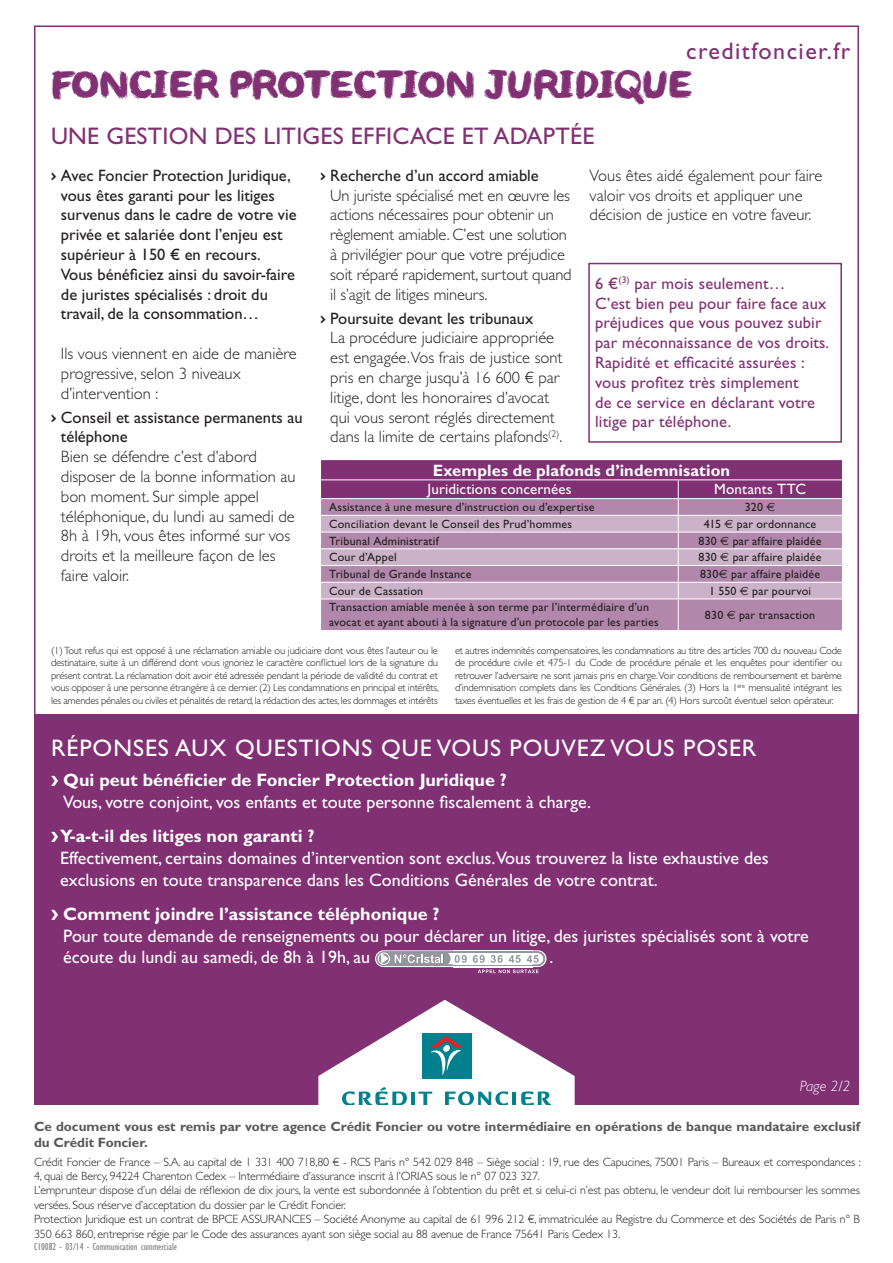
<style>
.page{position:relative;width:893px;height:1263px;background:#fff}
.page>*{position:absolute;margin:0;border:0;box-sizing:border-box;transform-origin:0 0}
.t1{font:45px "Credit Foncier Title";color:#813074}
.t2{font:24px "Gill Sans Std";letter-spacing:.04em;color:#fff}
.t3{font:24px "Gill Sans Std";letter-spacing:.01em;color:#813074}
.t4{font:24px "Gill Sans Std";letter-spacing:.06em;color:#813074}
.t5{font:18px/21.6px "Gill Sans Std";color:#fff}
.t6{font:300 16.5px/19.8px "Gill Sans Std";color:#231f20}
.t7{font:16.5px/19.8px "Gill Sans Std";color:#231f20}
.t8{font:16.5px/19.8px "Gill Sans Std";letter-spacing:.01em;color:#813074}
.t9{font:700 16.5px "Gill Sans Std";letter-spacing:.005em;color:#fff}
.t10{font:15px "Gill Sans Std";letter-spacing:.01em;color:#fff}
.t11{font:italic 300 15px "Gill Sans Std";color:#fff}
.t12{font:700 13.5px/16.2px "Gill Sans Std";color:#57585a}
.t13{font:300 12px/14.4px "Gill Sans Std";letter-spacing:-.01em;color:#231f20}
.t14{font:12px/14.4px "Gill Sans Std";letter-spacing:.015em;color:#231f20}
.t15{font:300 10.5px/12.6px "Gill Sans Std";letter-spacing:-.02em;color:#231f20;text-align:justify}
.t16{font:condensed 10.5px "Gill Sans Std";letter-spacing:-.005em;color:#808285}
.s1{font-family:"Credit Foncier Title"}
.s2{font-family:"Credit Foncier Title";font-weight:400}
.s3{font-weight:400}
.s4{font-family:"Euro Sans"}
.s5{font-weight:700;font-size:22.5px}
.s6{font-weight:700}
</style>
<div class="page">
<div style="left:34px;top:714px;width:825px;height:413px;background:#813074"></div>
<svg style="left:316px;top:1000px;width:261px;height:106px"></svg>
<div style="left:0;top:1106px;width:893px;height:136px;background:#fff"></div>
<hr style="left:454px;top:950px;width:79px;height:1px;background:#fff">
<hr style="left:454px;top:966px;width:79px;height:1px;background:#fff">
<hr style="left:454px;top:951px;width:79px;height:2px;background:#90979d">
<hr style="left:454px;top:964px;width:79px;height:2px;background:#90979d">
<div style="left:454px;top:953px;width:79px;height:11px;background:#fff"></div>
<svg style="left:375px;top:950px;width:92px;height:17px;background:#b9b7bf"></svg>
<svg style="left:473px;top:950px;width:73px;height:23px"></svg>
<div style="left:321px;top:600px;width:521px;height:30px;background:#b188ac"></div>
<svg style="left:321px;top:460px;width:521px;height:139px;background:#ae80a8"></svg>
<hr style="left:678px;top:599px;width:1px;height:31px;background:#fff">
<hr style="left:321px;top:479px;width:357px;height:1px;background:#fff">
<hr style="left:678px;top:479px;width:164px;height:1px;background:#fff">
<hr style="left:321px;top:515px;width:357px;height:1px;background:#fff">
<hr style="left:678px;top:515px;width:164px;height:1px;background:#fff">
<hr style="left:321px;top:532px;width:357px;height:1px;background:#fff">
<hr style="left:678px;top:532px;width:164px;height:1px;background:#fff">
<hr style="left:321px;top:548px;width:357px;height:1px;background:#fff">
<hr style="left:678px;top:548px;width:164px;height:1px;background:#fff">
<hr style="left:321px;top:565px;width:357px;height:1px;background:#fff">
<hr style="left:678px;top:565px;width:164px;height:1px;background:#fff">
<hr style="left:321px;top:582px;width:357px;height:1px;background:#fff">
<hr style="left:678px;top:582px;width:164px;height:1px;background:#fff">
<hr style="left:321px;top:498px;width:357px;height:1px;background:#fff">
<hr style="left:678px;top:498px;width:164px;height:1px;background:#fff">
<div style="left:588px;top:263px;width:254px;height:180px;border:2px solid #813074"></div>
<h2 class="t4" style="left:686px;top:37px;width:166px">creditfoncier.fr</h2>
<h1 class="t1" style="left:51px;top:61px;width:642px">FONCIER PROTECTION JURIDIQUE</h1>
<h2 class="t3" style="left:51px;top:122px;width:545px">UNE GESTION DES LITI GES EFFICACE ET ADAPTÉE</h2>
<p class="t7" style="left:61px;top:165px;width:237px;text-indent:-10px"><span class="s1">›</span> Avec Foncier Protection Juridique, vous êtes garanti pour les litiges survenus dans le cadre de votre vie privée et salariée dont l’enjeu est supérieur à 150 € en recours.<br>Vous bénéficiez ainsi du savoir-faire de juristes spécialisés : droit du travail, de la consommation…</p>
<h3 class="t6" style="left:61px;top:344px;width:237px">Ils vous viennent en aide de manière progressive, selon 3 niveaux d’intervention :</h3>
<h3 class="t7" style="left:61px;top:407px;width:243px;text-indent:-10px"><span class="s1">›</span> Conseil et assistance permanents au téléphone</h3>
<h3 class="t6" style="left:61px;top:447px;width:236px">Bien se défendre c’est d’abord disposer de la bonne information au bon moment. Sur simple appel téléphonique, du lundi au samedi de<br>8h à 19h, vous êtes informé sur vos droits et la meilleure façon de les faire valoir.</h3>
<h3 class="t6" style="left:590px;top:165px;width:234px">Vous êtes aidé également pour faire valoir vos droits et appliquer une décision de justice en votre faveur.</h3>
<p class="t6" style="left:330px;top:165px;width:243px;text-indent:-10px"><span class="s2">›</span> <span class="s3">Recherche d’un accord amiable<br></span>Un juriste spécialisé met en œuvre les actions nécessaires pour obtenir un règlement amiable. C’est une solution à privilégier pour que votre préjudice soit réparé rapidement, surtout quand il s’agit de litiges mineurs.</p>
<p class="t6" style="left:330px;top:308px;width:234px;text-indent:-10px"><span class="s2">›</span> <span class="s3">Poursuite devant les tribunaux<br></span>La procédure judiciaire appropriée est engagée.Vos frais de justice sont pris en charge jusqu’à 16 600 € par litige, dont les honoraires d’avocat qui vous seront réglés directement dans la limite de certains plafonds<sup>(2)</sup>.</p>
<p class="t8" style="left:595px;top:273px;width:236px">6 €<sup>(3)</sup> par mois seulement…<br>C’est bien peu pour faire face aux préjudices que vous pouvez subir par méconnaissance de vos droits.<br>Rapidité et efficacité assurées : vous profitez très simplement<br>de ce service en déclarant votre litige par téléphone.</p>
<h3 class="t9" style="left:433px;top:460px;width:299px">Exemples de plafonds d’indemnisation</h3>
<h3 class="t10" style="left:427px;top:481px;width:146px">Juridictions concernées</h3>
<h3 class="t10" style="left:714px;top:481px;width:93px">Montants TTC</h3>
<p class="t14" style="left:329px;top:500px;width:267px">Assistance à une mesure d’instruction ou d’expertise</p>
<p class="t14" style="left:745px;top:500px;width:32px">320 <span class="s4">€</span></p>
<p class="t14" style="left:329px;top:517px;width:245px">Conciliation devant le Conseil des Prud’hommes</p>
<p class="t14" style="left:704px;top:517px;width:114px">415 <span class="s4">€</span> par ordonnance</p>
<p class="t14" style="left:329px;top:533px;width:112px">Tribunal Administratif</p>
<p class="t14" style="left:699px;top:533px;width:125px">830 <span class="s4">€</span> par affaire plaidée</p>
<p class="t14" style="left:329px;top:550px;width:69px">Cour d’Appel</p>
<p class="t14" style="left:699px;top:550px;width:125px">830 <span class="s4">€</span> par affaire plaidée</p>
<p class="t14" style="left:329px;top:567px;width:144px">Tribunal de Grande I nstance</p>
<p class="t14" style="left:700px;top:567px;width:122px">830<span class="s4">€</span> par affaire plaidée</p>
<p class="t14" style="left:329px;top:583px;width:96px">Cour de Cassation</p>
<p class="t14" style="left:709px;top:584px;width:103px">1 550 <span class="s4">€</span> par pourvoi</p>
<p class="t14" style="left:329px;top:600px;width:331px">Transaction amiable menée à son terme par l’intermédiaire d’un avocat et ayant abouti à la signature d’un protocole par les parties</p>
<p class="t14" style="left:705px;top:607px;width:112px">830 <span class="s4">€</span> par transaction</p>
<p class="t15" style="left:51px;top:644px;width:389px">(1) Tout refus qui est opposé à une réclamation amiable ou judiciaire dont vous êtes l’auteur ou le destinataire, suite à un différend dont vous ignoriez le caractère conflictuel lors de la signature du présent contrat. La réclamation doit avoir été adressée pendant la période de validité du contrat et vous opposer à une personne étrangère à ce dernier. (2) Les condamnations en principal et intérêts, les amendes pénales ou civiles et pénalités de retard, la rédaction des actes, les dommages et intérêts</p>
<p class="t15" style="left:455px;top:644px;width:388px">et autres indemnités compensatoires, les condamnations au titre des articles 700 du nouveau Code de procédure civile et 475-1 du Code de procédure pénale et les enquêtes pour identifier ou retrouver l’adversaire ne sont jamais pris en charge.Voir conditions de remboursement et barème d’indemnisation complets dans les Conditions Générales. (3) Hors la 1<sup>ère</sup> mensualité intégrant les taxes éventuelles et les frais de gestion de 4 € par an. (4) Hors surcoût éventuel selon opérateur.</p>
<h2 class="t2" style="left:51px;top:734px;width:31px">RÉPO</h2>
<h2 class="t2" style="left:113px;top:734px;width:645px">NSES AUX QUESTIONS QUE VOUS POUVEZ VOUS POSER</h2>
<h3 class="t5" style="left:63px;top:770px;width:529px;text-indent:-12px"><span class="s5">›</span> <span class="s6">Qui peut bénéficier de Foncier Protection Juridique ?<br></span>Vous, votre conjoint, vos enfants et toute personne fiscalement à charge.</h3>
<h3 class="t5" style="left:60px;top:826px;width:710px;text-indent:-9px"><span class="s5">›</span><span class="s6">Y-a-t-il des litiges non garanti ?<br></span>Effectivement, certains domaines d’intervention sont exclus.Vous trouverez la liste exhaustive des exclusions en toute transparence dans les Conditions Générales de votre contrat.</h3>
<h3 class="t5" style="left:63px;top:903px;width:747px;text-indent:-12px"><span class="s5">›</span> <span class="s6">Comment joindre l’assistance téléphonique ?<br></span>Pour toute demande de renseignements ou pour déclarer un litige, des juristes spécialisés sont à votre écoute du lundi au samedi, de 8h à 19h, au</h3>
<h3 class="t5" style="left:549px;top:946px;width:5px">.</h3>
<h3 class="t11" style="left:800px;top:1078px;width:52px">Page 2/2</h3>
<p class="t12" style="left:34px;top:1118px;width:827px">Ce document vous est remis par votre agence Crédit Foncier ou votre intermédiaire en opérations de banque mandataire exclusif du Crédit Foncier.</p>
<p class="t13" style="left:34px;top:1154px;width:828px">Crédit Foncier de France – S.A. au capital de 1 331 400 718,80 € - RCS Paris n° 542 029 848 – Siège social : 19, rue des Capucines, 75001 Paris – Bureaux et correspondances :<br>4, quai de Bercy, 94224 Charenton Cedex – Intermédiaire d’assurance inscrit à l’ORIAS sous le n° 07 023 327.<br>L’emprunteur dispose d’un délai de réflexion de dix jours, la vente est subordonnée à l’obtention du prêt et si celui-ci n’est pas obtenu, le vendeur doit lui rembourser les sommes versées. Sous réserve d’acceptation du dossier par le Crédit Foncier.<br>Protection Juridique est un contrat de BPCE ASSURANCES – Société Anonyme au capital de 61 996 212 €, immatriculée au Registre du Commerce et des Sociétés de Paris n° B 350 663 860, entreprise régie par le Code des assurances ayant son siège social au 88 avenue de France 75641 Paris Cedex 13.</p>
<p class="t16" style="left:34px;top:1241px;width:145px">C10082 - 03/14 - Communication commerciale</p>
</div>
